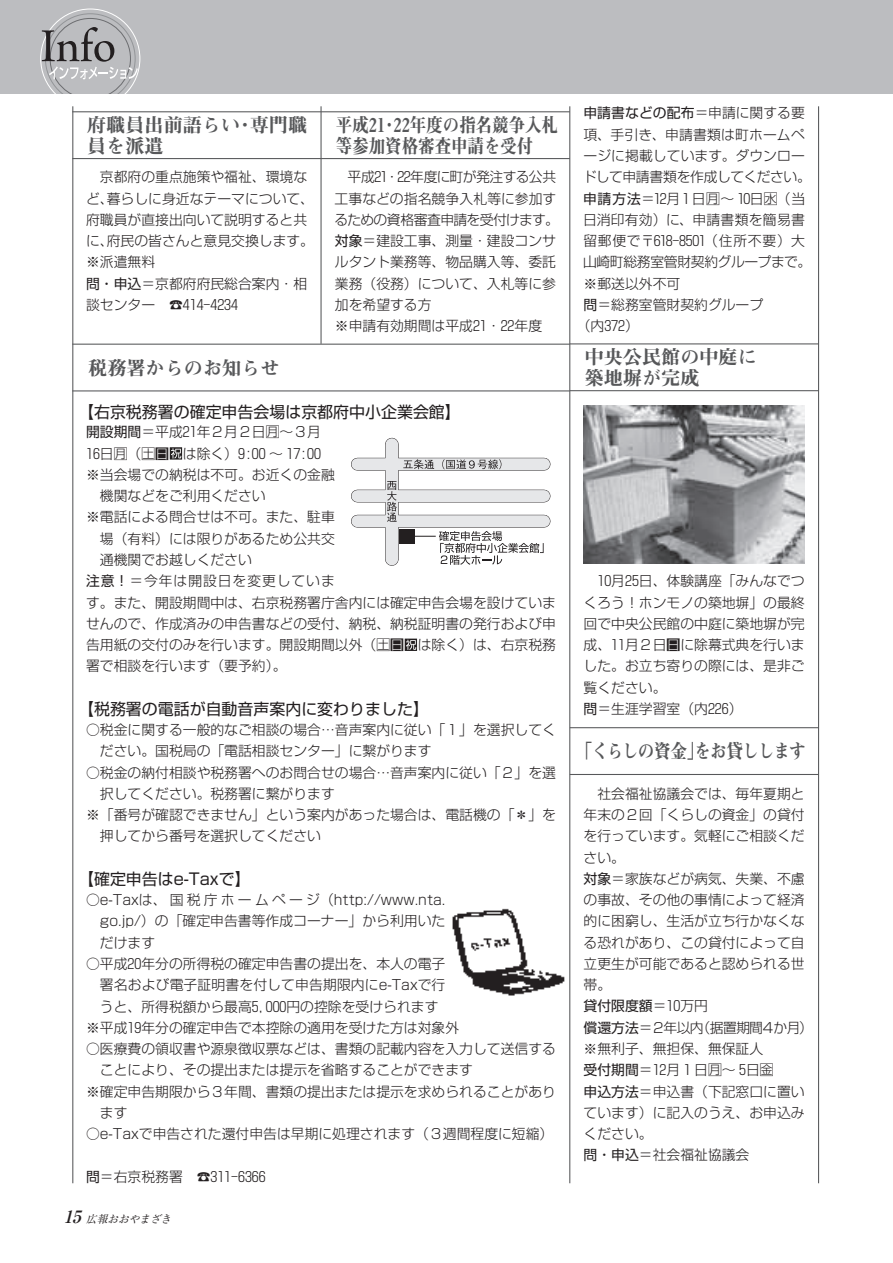
<style>
.page{position:relative;width:893px;height:1263px;background:#fff}
.page>*{position:absolute;margin:0;border:0;box-sizing:border-box;transform-origin:0 0}
.t1{font:19.2px/20.2px "Midashi Min Pro MA31 90 msp RKSJ H";color:#57585a}
.t2{font:19.2px/20.2px "Midashi Min Pro MA31 90 msp RKSJ H";color:#57585a;scale:.86 1}
.t3{font:19.2px "Midashi Min Pro MA31 90 msp RKSJ H";letter-spacing:-.05em;color:#57585a;scale:.87 1}
.t4{font:15.9px "Shin Go Pro Regular 90 msp RKSJ H";color:#231f20}
.t5{font:13.8px/21.3px "Shin Go Pro Light 90 msp RKSJ H";color:#231f20}
.t6{font:13.8px "Shin Go Pro Regular 90 msp RKSJ H";letter-spacing:.005em;color:#231f20}
.t7{font:13.8px "Shin Go Pro Light 90 msp RKSJ H";letter-spacing:.055em;color:#231f20}
.t8{font:13.8px "Shin Go Pro Light 90 msp RKSJ H";letter-spacing:-.03em;color:#231f20}
.t9{font:13.8px "Shin Go Pro Light 90 msp RKSJ H";letter-spacing:-.025em;color:#231f20}
.t10{font:13.8px "Shin Go Pro Light 90 msp RKSJ H";letter-spacing:.065em;color:#231f20}
.t11{font:13.8px "Shin Go Pro Light 90 msp RKSJ H";letter-spacing:.02em;color:#231f20}
.t12{font:italic 10.65px "Ryumin Pro Regular 90 msp RKSJ H";color:#231f20}
.s1{font-family:"Shin Go Pro Regular 90 msp RKSJ H"}
.s2{font-family:"Ryumin Pro Bold 90 msp RKSJ H";font-size:16.95px}
.s3{font-family:"Shin Go Pro Light 90 msp RKSJ H"}
</style>
<div class="page">
<div style="left:0;top:0;width:893px;height:94px;background:#bcbdc0"></div>
<svg style="left:40px;top:9px;width:100px;height:85px"></svg>
<svg style="left:170px;top:447px;width:12px;height:13px"></svg>
<svg style="left:405px;top:639px;width:12px;height:12px"></svg>
<hr style="left:72px;top:111px;width:249px;height:1px;background:#57585a">
<hr style="left:72px;top:158px;width:249px;height:1px;background:#57585a">
<hr style="left:72px;top:344px;width:498px;height:1px;background:#57585a">
<hr style="left:72px;top:390px;width:498px;height:1px;background:#57585a">
<hr style="left:570px;top:727px;width:249px;height:1px;background:#57585a">
<hr style="left:570px;top:774px;width:249px;height:1px;background:#57585a">
<hr style="left:570px;top:343px;width:249px;height:1px;background:#57585a">
<hr style="left:570px;top:390px;width:249px;height:1px;background:#57585a">
<hr style="left:321px;top:111px;width:249px;height:1px;background:#57585a">
<hr style="left:321px;top:158px;width:249px;height:1px;background:#57585a">
<hr style="left:72px;top:106px;width:1px;height:1077px;background:#57585a">
<hr style="left:320px;top:106px;width:2px;height:238px;background:#57585a">
<hr style="left:569px;top:106px;width:1px;height:1077px;background:#57585a">
<hr style="left:818px;top:106px;width:1px;height:1077px;background:#57585a">
<div style="left:385px;top:445px;width:14px;height:114px;background:#888687"></div>
<div style="left:357px;top:458px;width:187px;height:13px;background:#8f8e8f"></div>
<div style="left:357px;top:458px;width:187px;height:12px;background:#e6e7e9"></div>
<div style="left:357px;top:490px;width:187px;height:12px;background:#e6e7e9"></div>
<div style="left:357px;top:515px;width:187px;height:12px;background:#e6e7e9"></div>
<div style="left:400px;top:529px;width:15px;height:14px;background:#231f20"></div>
<div style="left:385px;top:445px;width:13px;height:114px;background:#e6e7e9"></div>
<svg style="left:403px;top:459px;width:31px;height:10px"></svg>
<svg style="left:442px;top:459px;width:59px;height:10px"></svg>
<svg style="left:387px;top:481px;width:10px;height:41px"></svg>
<svg style="left:410px;top:531px;width:134px;height:34px"></svg>
<img style="left:452px;top:888px;width:118px;height:124px">
<img style="left:584px;top:406px;width:221px;height:158px">
<h1 class="t1" style="left:87px;top:118px;width:222px">府職員出前語らい・専門職員を派遣</h1>
<h1 class="t2" style="left:336px;top:118px;width:260px">平成21・22年度の指名競争入札等参加資格審査申請を受付</h1>
<p class="t5" style="left:86px;top:168px;width:230px">　京都府の重点施策や福祉、環境など、暮らしに身近なテーマについて、府職員が直接出向いて説明すると共に、府民の皆さんと意見交換します。※派遣無料<br><span class="s1">問・申込</span>＝京都府府民総合案内・相談センター　☎414‒4234</p>
<p class="t5" style="left:334px;top:168px;width:226px;text-indent:13px">平成21・22年度に町が発注する公共工事などの指名競争入札等に参加するための資格審査申請を受付けます。<span class="s1">対象</span>＝建設工事、測量・建設コンサルタント業務等、物品購入等、委託業務（役務）について、入札等に参加を希望する方<br>※申請有効期間は平成21・22年度</p>
<h1 class="t1" style="left:88px;top:360px;width:193px">税務署からのお知らせ</h1>
<p class="t4" style="left:78px;top:406px;width:384px">【右京税務署の確定申告会場は京都府中小企業会館】</p>
<p class="t5" style="left:86px;top:423px;width:236px"><span class="s1">開設期間</span>＝平成21年２月２日月～３月</p>
<p class="t5" style="left:86px;top:445px;width:236px">16日月（土日 は除く）9:00 ～ 17:00</p>
<p class="t5" style="left:86px;top:466px;width:250px">※ 当会場での納税は不可。お近くの金融</p>
<p class="t5" style="left:100px;top:487px;width:167px">機関などをご利用ください</p>
<p class="t5" style="left:86px;top:508px;width:250px">※ 電話による問合せは不可。また、駐車</p>
<p class="t5" style="left:100px;top:530px;width:236px">場（有料）には限りがあるため公共交</p>
<p class="t5" style="left:100px;top:551px;width:154px">通機関でお越しください</p>
<p class="t10" style="left:86px;top:576px;width:250px"><span class="s1">注意！</span>＝今年は開設日を変更していま</p>
<p class="t5" style="left:86px;top:593px;width:471px">す。また、開設期間中は、右京税務署庁舎内には確定申告会場を設けていま</p>
<p class="t5" style="left:86px;top:615px;width:471px">せんので、作成済みの申告書などの受付、納税、納税証明書の発行および申</p>
<p class="t5" style="left:86px;top:636px;width:471px">告用紙の交付のみを行います。開設期間以外（土日 は除く）は、右京税務</p>
<p class="t5" style="left:86px;top:657px;width:202px">署で相談を行います（要予約）。</p>
<p class="t4" style="left:78px;top:703px;width:352px">【税務署の電話が自動音声案内に変わりました】</p>
<p class="t5" style="left:100px;top:721px;width:458px;text-indent:-14px">○ 税金に関する一般的なご相談の場合…音声案内に従い「１」を選択してください。国税局の「電話相談センター」に繋がります</p>
<p class="t5" style="left:86px;top:764px;width:471px">○ 税金の納付相談や税務署へのお問合せの場合…音声案内に従い「２」を選</p>
<p class="t5" style="left:100px;top:785px;width:236px">択してください。税務署に繋がります</p>
<p class="t5" style="left:86px;top:806px;width:471px">※ 「番号が確認できません」という案内があった場合は、電話機の「＊」を</p>
<p class="t5" style="left:100px;top:827px;width:223px">押してから番号を選択してください</p>
<p class="t4" style="left:78px;top:873px;width:174px">【確定申告はe-Taxで】</p>
<p class="t5" style="left:100px;top:891px;width:347px;text-align:justify;text-indent:-14px">○ e-Taxは、国税庁ホームページ（http://www.nta. go.jp/）の「確定申告書等作成コーナー」から利用いただけます</p>
<p class="t5" style="left:86px;top:955px;width:361px">○ 平成20年分の所得税の確定申告書の提出を、本人の電子</p>
<p class="t5" style="left:100px;top:976px;width:347px">署名および電子証明書を付して申告期限内にe-Taxで行</p>
<p class="t5" style="left:100px;top:997px;width:340px">うと、所得税額から最高5，000円の控除を受けられます</p>
<p class="t5" style="left:86px;top:1019px;width:375px">※平成19年分の確定申告で本控除の適用を受けた方は対象外</p>
<p class="t5" style="left:86px;top:1040px;width:471px">○ 医療費の領収書や源泉徴収票などは、書類の記載内容を入力して送信する</p>
<p class="t5" style="left:100px;top:1061px;width:375px">ことにより、その提出または提示を省略することができます</p>
<p class="t5" style="left:86px;top:1082px;width:471px">※ 確定申告期限から３年間、書類の提出または提示を求められることがあり</p>
<p class="t5" style="left:100px;top:1104px;width:29px">ます</p>
<p class="t5" style="left:86px;top:1125px;width:469px">○e-Taxで申告された還付申告は早期に処理されます（３週間程度に短縮）</p>
<p class="t5" style="left:86px;top:1167px;width:181px"><span class="s1">問</span>＝右京税務署　☎311‒6366</p>
<p class="t12" style="left:64px;top:1215px;width:112px"><span class="s2">15</span> 広報おおやまざき</p>
<p class="t6" style="left:583px;top:108px;width:223px">申請書などの配布<span class="s3">＝申請に関する要</span></p>
<p class="t5" style="left:583px;top:126px;width:223px">項、手引き、申請書類は町ホームペ</p>
<p class="t5" style="left:583px;top:147px;width:223px">ージに掲載しています。ダウンロー</p>
<p class="t8" style="left:583px;top:172px;width:230px">ドして申請書類を作成してください。</p>
<p class="t5" style="left:583px;top:190px;width:223px"><span class="s1">申請方法</span>＝12月１日月～ 10日水（当</p>
<p class="t11" style="left:583px;top:214px;width:223px">日消印有効）に、申請書類を簡易書</p>
<p class="t7" style="left:583px;top:236px;width:223px">留郵便で〒618‒8501（住所不要）大</p>
<p class="t9" style="left:583px;top:257px;width:229px">山崎町総務室管財契約グループまで。</p>
<p class="t5" style="left:584px;top:275px;width:98px">※郵送以外不可</p>
<p class="t5" style="left:584px;top:296px;width:181px"><span class="s1">問</span>＝総務室管財契約グループ</p>
<p class="t5" style="left:577px;top:317px;width:64px">（内372）</p>
<h1 class="t1" style="left:585px;top:350px;width:174px">中央公民館の中庭に築地塀が完成</h1>
<p class="t5" style="left:584px;top:572px;width:223px">　10月25日、体験講座「みんなでつくろう！ホンモノの築地塀」の最終回で中央公民館の中庭に築地塀が完成、11月２日日に除幕式典を行いました。お立ち寄りの際には、是非ご覧ください。<br><span class="s1">問</span>＝生涯学習室（内226）</p>
<h1 class="t3" style="left:576px;top:744px;width:266px">「くらしの資金」をお貸しします</h1>
<p class="t5" style="left:584px;top:785px;width:223px">　社会福祉協議会では、毎年夏期と年末の２回「くらしの資金」の貸付を行っています。気軽にご相談ください。<br><span class="s1">対象</span>＝家族などが病気、失業、不慮の事故、その他の事情によって経済的に困窮し、生活が立ち行かなくなる恐れがあり、この貸付によって自立更生が可能であると認められる世帯。</p>
<p class="t6" style="left:584px;top:1001px;width:126px">貸付限度額<span class="s3">＝10万円</span></p>
<p class="t5" style="left:584px;top:1019px;width:231px"><span class="s1">償還方法</span>＝２年以内（据置期間４か月）※無利子、無担保、無保証人<br><span class="s1">受付期間</span>＝12月１日月～ 5日金<br><span class="s1">申込方法</span>＝申込書（下記窓口に置いています）に記入のうえ、お申込みください。<br><span class="s1">問・申込</span>＝社会福祉協議会</p>
</div>
